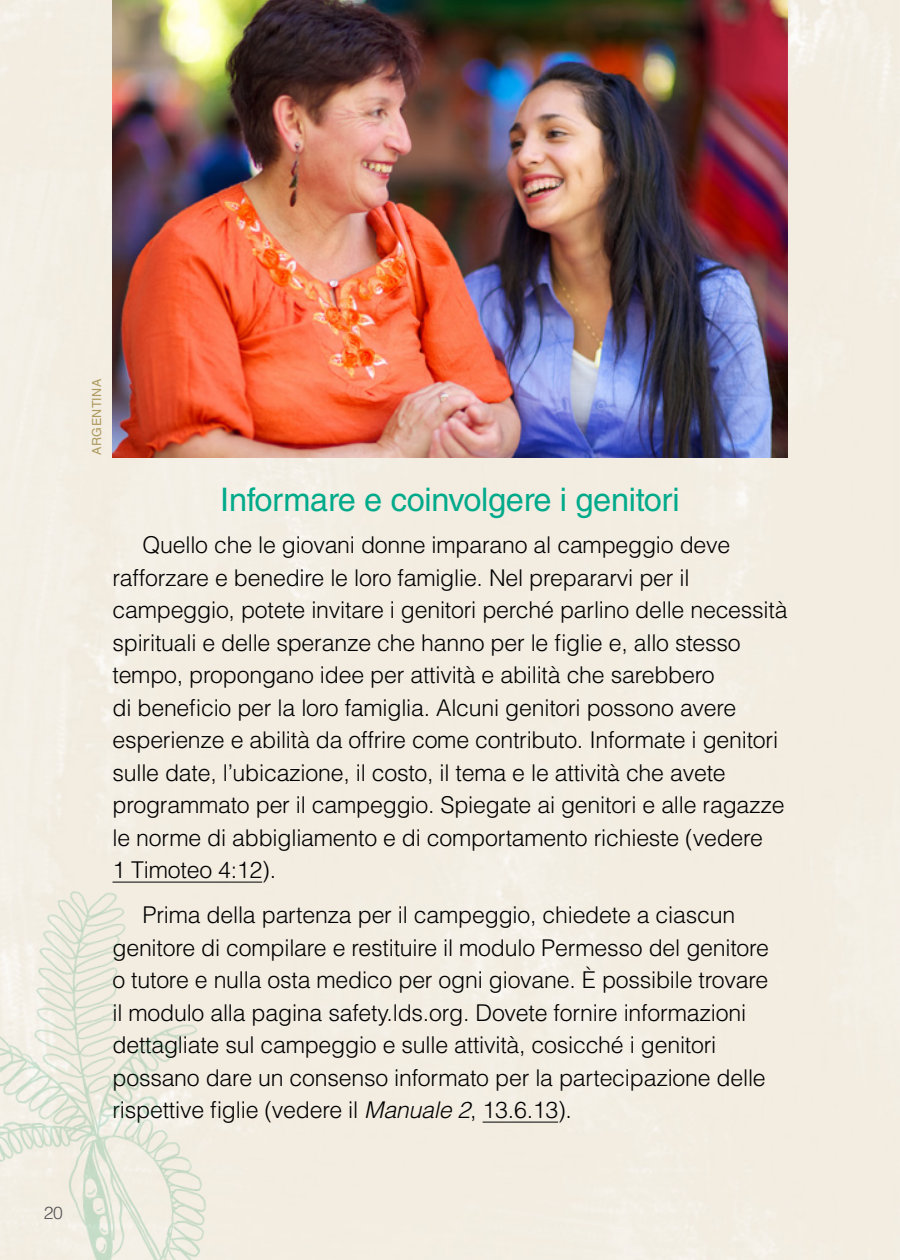
<style>
.page{position:relative;width:900px;height:1260px;background:#fff}
.page>*{position:absolute;margin:0;border:0;box-sizing:border-box;transform-origin:0 0}
.t1{font:32.5px "Helveticalds Lat";letter-spacing:-.01em;color:#00aa8a}
.p2_first{font:300 23px/32.5px "Helveticalds Lat";letter-spacing:-.01em;color:#000}
.p2{font:300 23px/32.5px "Helveticalds Lat";letter-spacing:-.01em;color:#000}
.t2{font:300 17.5px "Helveticalds Lat";color:#535454}
.Label{font:12.5px "Helveticalds Lat";letter-spacing:.025em;color:#ae9a5e}
.s1{font-style:italic}
</style>
<div class="page">
<hr style="left:112px;top:882px;width:150px;height:1px;background:#000">
<hr style="left:483px;top:1122px;width:75px;height:1px;background:#000">
<img style="left:0;top:873px;width:226px;height:387px">
<img style="left:112px;top:0;width:676px;height:458px">
<p class="Label" style="left:87px;top:454px;width:77px;rotate:-90deg">ARGENTINA</p>
<p class="t1" style="left:220px;top:474px;width:461px">Informare e coinvolgere i genitori</p>
<p class="p2_first" style="left:112px;top:528px;width:677px;text-indent:30px">Quello che le giovani donne imparano al campeggio deve rafforzare e benedire le loro famiglie. Nel prepararvi per il campeggio, potete invitare i genitori perché parlino delle necessità spirituali e delle speranze che hanno per le figlie e, allo stesso tempo, propongano idee per attività e abilità che sarebbero<br>di beneficio per la loro famiglia. Alcuni genitori possono avere esperienze e abilità da offrire come contributo. Informate i genitori sulle date, l’ubicazione, il costo, il tema e le attività che avete programmato per il campeggio. Spiegate ai genitori e alle ragazze le norme di abbigliamento e di comportamento richieste (vedere<br>1 Timoteo 4:12).</p>
<p class="p2" style="left:112px;top:898px;width:658px;text-indent:30px">Prima della partenza per il campeggio, chiedete a ciascun genitore di compilare e restituire il modulo Permesso del genitore o tutore e nulla osta medico per ogni giovane. È possibile trovare il modulo alla pagina safety.lds.org. Dovete fornire informazioni dettagliate sul campeggio e sulle attività, cosicché i genitori possano dare un consenso informato per la partecipazione delle rispettive figlie (vedere il <span class="s1">Manuale 2</span>, 13.6.13).</p>
<p class="t2" style="left:44px;top:1199px;width:21px">20</p>
</div>
